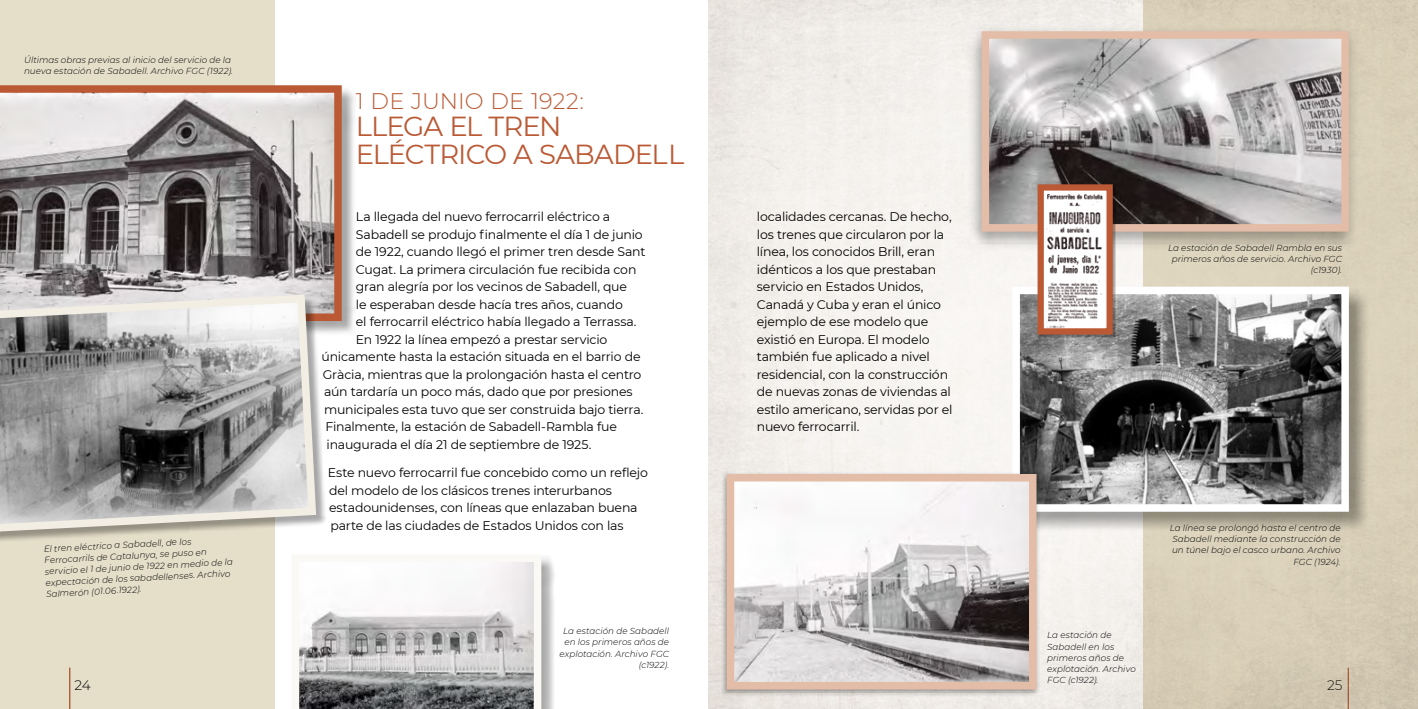
<style>
.page{position:relative;width:1418px;height:709px;background:#fff}
.page>*{position:absolute;margin:0;border:0;box-sizing:border-box;transform-origin:0 0}
.t1{font:27.5px/27.5px "Montserrat";letter-spacing:-.035em;color:#ba5934}
.t2{font:300 22.5px "Montserrat";letter-spacing:.01em;color:#ba5934}
.t3{font:300 13.75px "Montserrat";color:#000}
.t4{font:12.5px/17.5px "Montserrat";letter-spacing:-.015em;color:#000}
.t5{font:italic 300 8.75px/11.2px "Montserrat";letter-spacing:.005em;color:#000}
</style>
<div class="page">
<div style="left:0;top:0;width:275px;height:709px;background:#e5dec9"></div>
<div style="left:1143px;top:0;width:274px;height:709px;background:#d9d0b9"></div>
<div style="left:0;top:87px;width:356px;height:248px;background:#000;opacity:.35"></div>
<svg style="left:0;top:85px;width:342px;height:236px;background:#9c9290"></svg>
<div style="left:0;top:296px;width:327px;height:247px;background:#000;opacity:.35"></div>
<svg style="left:0;top:291px;width:320px;height:245px;background:#a5a4a2"></svg>
<div style="left:293px;top:555px;width:262px;height:154px;background:#000;opacity:.35"></div>
<svg style="left:293px;top:555px;width:248px;height:154px"></svg>
<div style="left:965px;top:24px;width:395px;height:228px;background:#000;opacity:.35"></div>
<img style="left:990px;top:40px;width:349px;height:182px">
<div style="left:981px;top:31px;width:367px;height:200px;border:8px solid #e3bda7"></div>
<div style="left:1014px;top:288px;width:355px;height:245px;background:#000;opacity:.35"></div>
<img style="left:1021px;top:296px;width:318px;height:207px">
<div style="left:1012px;top:287px;width:336px;height:225px;border:8px solid #fff"></div>
<div style="left:721px;top:472px;width:319px;height:225px;background:#000;opacity:.35"></div>
<img style="left:735px;top:483px;width:292px;height:197px">
<div style="left:726px;top:474px;width:310px;height:215px;border:8px solid #e3bda7"></div>
<div style="left:1037px;top:184px;width:78px;height:153px;background:#000;opacity:.35"></div>
<img style="left:1044px;top:191px;width:61px;height:136px">
<div style="left:1037px;top:184px;width:75px;height:150px;border:6px solid #ba5934"></div>
<p class="t5" style="left:24px;top:54px;width:210px">Últimas obras previas al inicio del servicio de la nueva estación de Sabadell. Archivo FGC (1922).</p>
<p class="t5" style="left:44px;top:543px;width:190px;rotate:-3deg">El tren eléctrico a Sabadell, de los Ferrocarrils de Catalunya, se puso en servicio el 1 de junio de 1922 en medio de la expectación de los sabadellenses. Archivo Salmerón (01.06.1922).</p>
<h2 class="t2" style="left:356px;top:85px;width:229px">1 DE JUNIO DE 1922:</h2>
<h1 class="t1" style="left:356px;top:112px;width:330px">LLEGA EL TREN<br>ELÉCTRICO A SABADELL</h1>
<p class="t4" style="left:356px;top:208px;width:256px">La llegada del nuevo ferrocarril eléctrico a</p>
<p class="t4" style="left:356px;top:225px;width:288px">Sabadell se produjo finalmente el día 1 de junio</p>
<p class="t4" style="left:356px;top:243px;width:291px">de 1922, cuando llegó el primer tren desde Sant</p>
<p class="t4" style="left:356px;top:260px;width:282px">Cugat. La primera circulación fue recibida con</p>
<p class="t4" style="left:356px;top:278px;width:273px">gran alegría por los vecinos de Sabadell, que</p>
<p class="t4" style="left:356px;top:295px;width:268px">le esperaban desde hacía tres años, cuando</p>
<p class="t4" style="left:356px;top:313px;width:282px">el ferrocarril eléctrico había llegado a Terrassa.</p>
<p class="t4" style="left:356px;top:330px;width:253px">En 1922 la línea empezó a prestar servicio</p>
<p class="t4" style="left:321px;top:348px;width:320px">únicamente hasta la estación situada en el barrio de</p>
<p class="t4" style="left:323px;top:365px;width:320px">Gràcia, mientras que la prolongación hasta el centro</p>
<p class="t4" style="left:324px;top:383px;width:310px">aún tardaría un poco más, dado que por presiones</p>
<p class="t4" style="left:324px;top:400px;width:321px">municipales esta tuvo que ser construida bajo tierra.</p>
<p class="t4" style="left:325px;top:418px;width:293px">Finalmente, la estación de Sabadell-Rambla fue</p>
<p class="t4" style="left:326px;top:435px;width:266px">inaugurada el día 21 de septiembre de 1925.</p>
<p class="t4" style="left:328px;top:463px;width:321px">Este nuevo ferrocarril fue concebido como un reflejo del modelo de los clásicos trenes interurbanos estadounidenses, con líneas que enlazaban buena parte de las ciudades de Estados Unidos con las</p>
<p class="t4" style="left:756px;top:208px;width:197px">localidades cercanas. De hecho, los trenes que circularon por la línea, los conocidos Brill, eran idénticos a los que prestaban servicio en Estados Unidos,<br>Canadá y Cuba y eran el único ejemplo de ese modelo que existió en Europa. El modelo también fue aplicado a nivel residencial, con la construcción de nuevas zonas de viviendas al estilo americano, servidas por el nuevo ferrocarril.</p>
<p class="t5" style="left:1167px;top:242px;width:175px;text-align:right">La estación de Sabadell Rambla en sus primeros años de servicio. Archivo FGC (c1930).</p>
<p class="t5" style="left:1169px;top:522px;width:172px;text-align:right">La línea se prolongó hasta el centro de<br>Sabadell mediante la construcción de un túnel bajo el casco urbano. Archivo<br>FGC (1924).</p>
<p class="t5" style="left:559px;top:625px;width:111px;text-align:right">La estación de Sabadell en los primeros años de explotación. Archivo FGC (c1922).</p>
<p class="t5" style="left:1047px;top:629px;width:90px">La estación de<br>Sabadell en los primeros años de explotación. Archivo<br>FGC (c1922).</p>
<p class="t3" style="left:74px;top:675px;width:18px">24</p>
<p class="t3" style="left:1327px;top:675px;width:17px">25</p>
</div>
